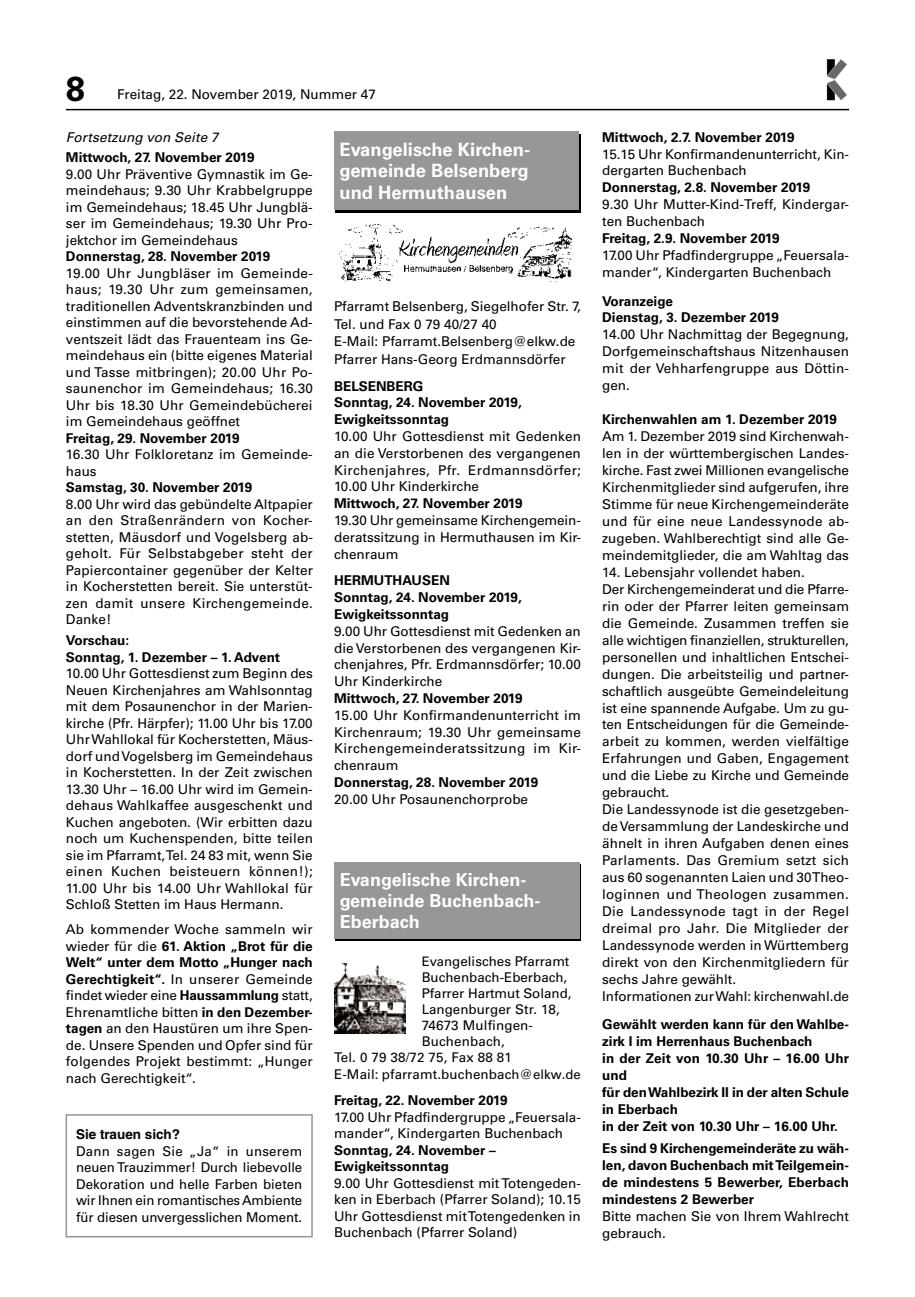
<style>
.page{position:relative;width:915px;height:1297px;background:#fff}
.page>*{position:absolute;margin:0;border:0;box-sizing:border-box;transform-origin:0 0}
.t1{font:700 34.5px "Univers LT Pro 65";color:#000}
.t2{font:700 18.3px/21.5px "Univers LT Pro 65";color:#fff;text-align:justify}
.t3{font:700 18.3px "Helvetica LT Std";color:#fff}
.t4{font:700 18px/21px "Univers LT Pro 65";color:#fff}
.t5{font:13.5px/16.5px "Univers LT Pro 55 Roman";color:#000;text-align:justify}
.t6{font:700 13.5px/17px "Univers LT Pro 65";color:#000}
.t7{font:italic 13.5px "Univers LT Pro 55";letter-spacing:.01em;color:#000}
.t8{font:700 13.5px "Helvetica LT Std";color:#000}
.t9{font:13.35px "Univers LT Pro 55 Roman";color:#000}
.s1{font-family:"Univers LT Pro 55 Roman";font-weight:400}
.s2{font-family:"Univers LT Pro 65";font-weight:700}
.s3{font-size:13.05px}
</style>
<div class="page">
<hr style="left:66px;top:109px;width:782px;height:1px;background:#000">
<img style="left:826px;top:60px;width:21px;height:40px">
<div style="left:335px;top:134px;width:245px;height:78px;background:linear-gradient(to right,#000,#000)"></div>
<div style="left:334px;top:132px;width:244px;height:78px;background:#979797"></div>
<img style="left:339px;top:224px;width:234px;height:59px">
<div style="left:335px;top:864px;width:245px;height:77px;background:linear-gradient(to right,#979797,#979797)"></div>
<div style="left:334px;top:862px;width:245px;height:76px;background:#979797"></div>
<img style="left:334px;top:963px;width:71px;height:70px">
<div style="left:65px;top:1114px;width:248px;height:123px;border:2px solid #979797"></div>
<h1 class="t1" style="left:66px;top:68px;width:21px">8</h1>
<p class="t5" style="left:117px;top:86px;width:260px">Freitag, 22. November 2019, Nummer 47</p>
<p class="t7" style="left:66px;top:129px;width:154px">Fortsetzung von Seite 7</p>
<p class="t6" style="left:66px;top:149px;width:190px">Mittwoch, 27. November 2019</p>
<p class="t5" style="left:66px;top:166px;width:248px">9.00 Uhr Präventive Gymnastik im Ge&shy;meindehaus; 9.30 Uhr Krabbelgruppe im Gemeindehaus; 18.45 Uhr Jungblä&shy;ser im Gemeindehaus; 19.30 Uhr Pro&shy;jektchor im Gemeindehaus</p>
<p class="t6" style="left:66px;top:248px;width:206px">Donnerstag, 28. November 2019</p>
<p class="t5" style="left:66px;top:265px;width:248px">19.00 Uhr Jungbläser im Gemeinde&shy;haus; 19.30 Uhr zum gemeinsamen, traditionellen Adventskranzbinden und einstimmen auf die bevorstehende Ad&shy;ventszeit lädt das Frauenteam ins Ge&shy;meindehaus ein (bitte eigenes Material und Tasse mitbringen); 20.00 Uhr Po&shy;saunenchor im Gemeindehaus; 16.30<br>Uhr bis 18.30 Uhr Gemeindebücherei im Gemeindehaus geöffnet</p>
<p class="t6" style="left:66px;top:430px;width:175px">Freitag, 29. November 2019</p>
<p class="t5" style="left:66px;top:446px;width:248px">16.30 Uhr Folkloretanz im Gemeinde&shy;haus</p>
<p class="t6" style="left:66px;top:479px;width:188px">Samstag, 30. November 2019</p>
<p class="t5" style="left:66px;top:496px;width:248px">8.00 Uhr wird das gebündelte Altpapier an den Straßenrändern von Kocher&shy;stetten, Mäusdorf und Vogelsberg ab&shy;geholt. Für Selbstabgeber steht der Papiercontainer gegenüber der Kelter in Kocherstetten bereit. Sie unterstüt&shy;zen damit unsere Kirchengemeinde.<br>Danke!</p>
<p class="t6" style="left:66px;top:632px;width:216px;line-height:16.5px">Vorschau:<br>Sonntag, 1. Dezember – 1. Advent</p>
<p class="t5" style="left:66px;top:665px;width:248px">10.00 Uhr Gottesdienst zum Beginn des Neuen Kirchenjahres am Wahlsonntag mit dem Posaunenchor in der Marien&shy;kirche (Pfr. Härpfer); 11.00 Uhr bis 17.00<br>Uhr Wahllokal für Kocherstetten, Mäus&shy;dorf und Vogelsberg im Gemeindehaus in Kocherstetten. In der Zeit zwischen 13.30 Uhr – 16.00 Uhr wird im Gemein&shy;dehaus Wahlkaffee ausgeschenkt und Kuchen angeboten. (Wir erbitten dazu noch um Kuchenspenden, bitte teilen sie im Pfarramt, Tel. 24 83 mit, wenn Sie einen Kuchen beisteuern können!); 11.00 Uhr bis 14.00 Uhr Wahllokal für Schloß Stetten im Haus Hermann.</p>
<p class="t5" style="left:66px;top:921px;width:248px">Ab kommender Woche sammeln wir</p>
<p class="t6" style="left:66px;top:937px;width:248px;line-height:16.5px"><span class="s1">wieder für die</span> 61. Aktion „Brot für die<br>Welt“ unter dem Motto „Hunger nach</p>
<p class="t5" style="left:66px;top:970px;width:248px"><span class="s2">Gerechtigkeit“.</span> In unserer Gemeinde findet wieder eine <span class="s2">Haussammlung</span> statt, Ehrenamtliche bitten <span class="s2">in den Dezember&shy;tagen</span> an den Haustüren um ihre Spen&shy;de. Unsere Spenden und Opfer sind für folgendes Projekt bestimmt: „Hunger nach Gerechtigkeit“.</p>
<h2 class="t2" style="left:339px;top:139px;width:192px">Evangelische Kirchen&shy;gemeinde Belsenberg und Hermuthausen</h2>
<h2 class="t3" style="left:341px;top:160px;width:42px">5,5,9</h2>
<p class="t5" style="left:334px;top:297px;width:248px;line-height:17.5px;text-align:left">Pfarramt Belsenberg, Siegelhofer Str. 7, Tel. und Fax 0 79 40/27 40<br>E-Mail: Pfarramt.Belsenberg@elkw.de Pfarrer Hans-Georg Erdmannsdörfer</p>
<p class="t6" style="left:334px;top:377px;width:189px">BELSENBERG<br>Sonntag, 24. November 2019,<br>Ewigkeitssonntag</p>
<p class="t5" style="left:334px;top:428px;width:248px">10.00 Uhr Gottesdienst mit Gedenken an die Verstorbenen des vergangenen Kirchenjahres, Pfr. Erdmannsdörfer; 10.00 Uhr Kinderkirche</p>
<p class="t6" style="left:334px;top:495px;width:190px">Mittwoch, 27. November 2019</p>
<p class="t5" style="left:334px;top:512px;width:248px">19.30 Uhr gemeinsame Kirchengemein&shy;deratssitzung in Hermuthausen im Kir&shy;chenraum</p>
<p class="t6" style="left:334px;top:572px;width:189px">HERMUTHAUSEN<br>Sonntag, 24. November 2019,<br>Ewigkeitssonntag</p>
<p class="t5" style="left:334px;top:623px;width:248px">9.00 Uhr Gottesdienst mit Gedenken an die Verstorbenen des vergangenen Kir&shy;chenjahres, Pfr. Erdmannsdörfer; 10.00<br>Uhr Kinderkirche</p>
<p class="t6" style="left:334px;top:690px;width:190px">Mittwoch, 27. November 2019</p>
<p class="t5" style="left:334px;top:707px;width:248px">15.00 Uhr Konfirmandenunterricht im Kirchenraum; 19.30 Uhr gemeinsame Kirchengemeinderatssitzung im Kir&shy;chenraum</p>
<p class="t6" style="left:334px;top:774px;width:206px">Donnerstag, 28. November 2019</p>
<p class="t5" style="left:334px;top:790px;width:195px">20.00 Uhr Posaunenchorprobe</p>
<h3 class="t4" style="left:339px;top:869px;width:202px">Evangelische Kirchen&shy;gemeinde Buchenbach-<br>Eberbach</h3>
<p class="t9" style="left:421px;top:953px;width:149px"><span class="s3">Evan</span>gelisches Pfarramt</p>
<p class="t9" style="left:421px;top:969px;width:147px">Buchenbach-Eberbach,</p>
<p class="t9" style="left:421px;top:985px;width:151px">Pfarrer Hartmut Soland,</p>
<p class="t9" style="left:421px;top:1001px;width:140px">Langenburger Str. 18,</p>
<p class="t9" style="left:421px;top:1017px;width:113px">74673 Mulfingen-</p>
<p class="t9" style="left:421px;top:1033px;width:85px">Buchenbach,</p>
<p class="t9" style="left:334px;top:1049px;width:179px">Tel. 0 79 38/72 75, Fax 88 81</p>
<p class="t9" style="left:334px;top:1066px;width:248px">E-Mail: pfarramt.buchenbac<span class="s3">h@elkw.de</span></p>
<p class="t6" style="left:334px;top:1092px;width:175px">Freitag, 22. November 2019</p>
<p class="t5" style="left:334px;top:1109px;width:248px">17.00 Uhr Pfadfindergruppe „Feuersala&shy;mander“, Kindergarten Buchenbach</p>
<p class="t6" style="left:334px;top:1142px;width:163px;line-height:16.5px">Sonntag, 24. November –<br>Ewigkeitssonntag</p>
<p class="t5" style="left:334px;top:1175px;width:248px">9.00 Uhr Gottesdienst mit Totengeden&shy;ken in Eberbach (Pfarrer Soland); 10.15<br>Uhr Gottesdienst mit Totengedenken in Buchenbach (Pfarrer Soland)</p>
<p class="t8" style="left:76px;top:1126px;width:105px">Sie trauen sich?</p>
<p class="t5" style="left:76px;top:1143px;width:228px">Dann sagen Sie „Ja“ in unserem neuen Trauzimmer! Durch liebevolle Dekoration und helle Farben bieten wir Ihnen ein romantisches Ambiente für diesen unvergesslichen Moment.</p>
<p class="t6" style="left:602px;top:128px;width:194px">Mittwoch, 2.7. November 2019</p>
<p class="t5" style="left:602px;top:145px;width:248px;line-height:17px">15.15 Uhr Konfirmandenunterricht, Kin&shy;dergarten Buchenbach</p>
<p class="t6" style="left:602px;top:179px;width:209px">Donnerstag, 2.8. November 2019</p>
<p class="t5" style="left:602px;top:196px;width:248px;line-height:17px">9.30 Uhr Mutter-Kind-Treff, Kindergar&shy;ten Buchenbach</p>
<p class="t6" style="left:602px;top:230px;width:179px">Freitag, 2.9. November 2019</p>
<p class="t5" style="left:602px;top:247px;width:248px;line-height:17px">17.00 Uhr Pfadfindergruppe „Feuersala&shy;mander“, Kindergarten Buchenbach</p>
<p class="t6" style="left:602px;top:292px;width:178px">Voranzeige<br>Dienstag, 3. Dezember 2019</p>
<p class="t5" style="left:602px;top:326px;width:248px;line-height:17px">14.00 Uhr Nachmittag der Begegnung, Dorfgemeinschaftshaus Nitzenhausen mit der Vehharfengruppe aus Döttin&shy;gen.</p>
<p class="t6" style="left:602px;top:411px;width:236px">Kirchenwahlen am 1. Dezember 2019</p>
<p class="t5" style="left:602px;top:428px;width:248px;line-height:17px">Am 1. Dezember 2019 sind Kirchenwah&shy;len in der württembergischen Landes&shy;kirche. Fast zwei Millionen evangelische Kirchenmitglieder sind aufgerufen, ihre Stimme für neue Kirchengemeinderäte und für eine neue Landessynode ab&shy;zugeben. Wahlberechtigt sind alle Ge&shy;meindemitglieder, die am Wahltag das</p>
<p class="t5" style="left:602px;top:564px;width:248px;line-height:17px;text-align:left">14. Lebensjahr vollendet haben.<br>Der Kirchengemeinderat und die Pfarre&shy;rin oder der Pfarrer leiten gemeinsam die Gemeinde. Zusammen treffen sie alle wichtigen finanziellen, strukturellen, personellen und inhaltlichen Entschei&shy;dungen. Die arbeitsteilig und partner&shy;schaftlich ausgeübte Gemeindeleitung ist eine spannende Aufgabe. Um zu gu&shy;ten Entscheidungen für die Gemeinde&shy;arbeit zu kommen, werden vielfältige Erfahrungen und Gaben, Engagement und die Liebe zu Kirche und Gemeinde gebraucht.<br>Die Landessynode ist die gesetzgeben&shy;de Versammlung der Landeskirche und ähnelt in ihren Aufgaben denen eines Parlaments. Das Gremium setzt sich aus 60 sogenannten Laien und 30 Theo&shy;loginnen und Theologen zusammen.<br>Die Landessynode tagt in der Regel dreimal pro Jahr. Die Mitglieder der Landessynode werden in Württemberg direkt von den Kirchenmitgliedern für sechs Jahre gewählt.<br>Informationen zur Wahl: kirchenwahl.de</p>
<p class="t6" style="left:602px;top:1016px;width:248px">Gewählt werden kann für den Wahlbe&shy;zirk I im Herrenhaus Buchenbach<br>in der Zeit von 10.30 Uhr – 16.00 Uhr und<br>für den Wahlbezirk II in der alten Schule in Eberbach<br>in der Zeit von 10.30 Uhr – 16.00 Uhr.</p>
<p class="t6" style="left:602px;top:1140px;width:248px;text-align:justify">Es sind 9 Kirchengemeinderäte zu wäh&shy;len, davon Buchenbach mit Teilgemein&shy;de mindestens 5 Bewerber, Eberbach mindestens 2 Bewerber</p>
<p class="t5" style="left:602px;top:1208px;width:248px">Bitte machen Sie von Ihrem Wahlrecht gebrauch.</p>
</div>
